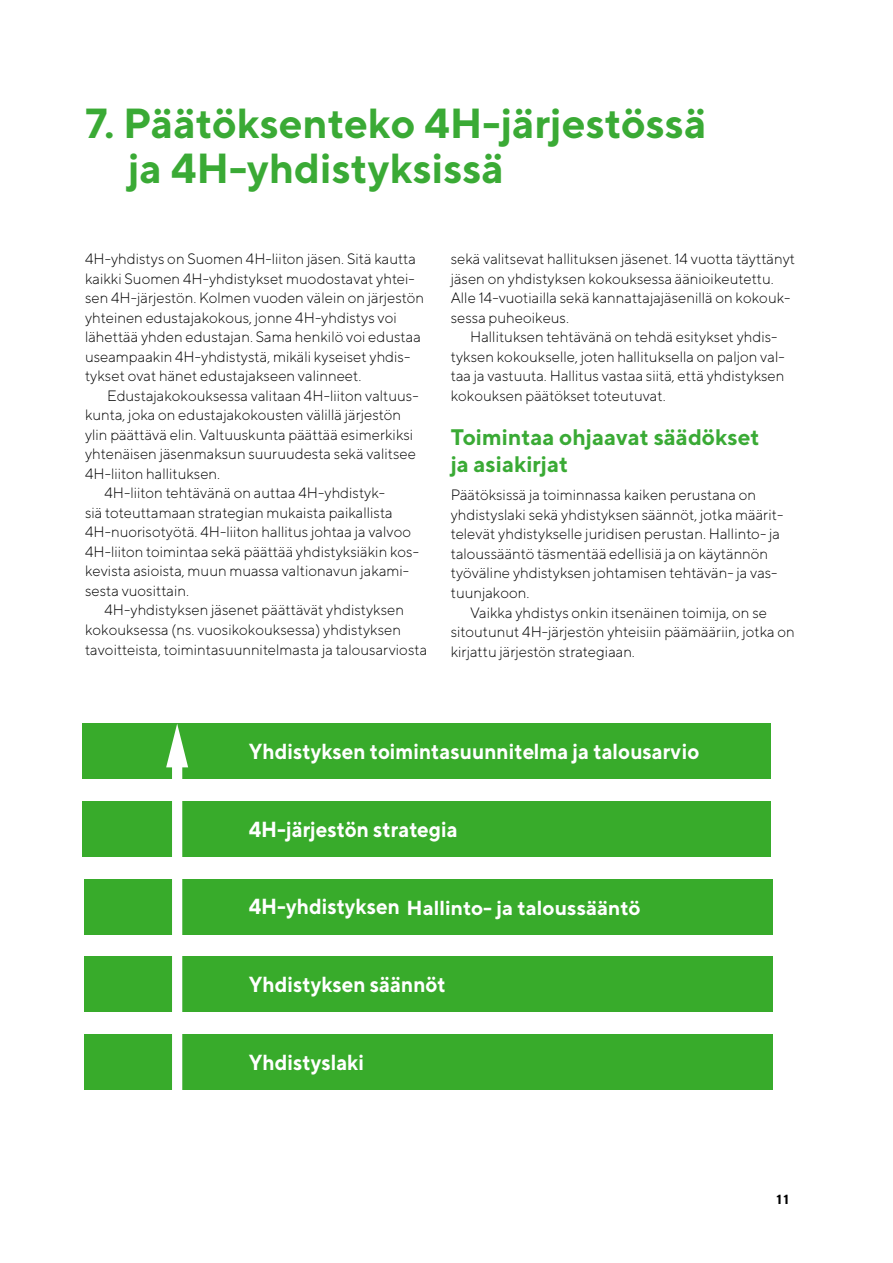
<style>
.page{position:relative;width:893px;height:1263px;background:#fff}
.page>*{position:absolute;margin:0;border:0;box-sizing:border-box;transform-origin:0 0}
.t1{font:700 42px/45px "TT Norms";color:#3aaa35}
.t2{font:700 22.5px/27px "TT Norms";color:#3aaa35}
.t3{font:700 21.75px "TT Norms";color:#fff;scale:.94 1}
.t4{font:700 20.25px "TT Norms";color:#fff}
.t5{font:300 15px/19.5px "TT Norms";color:#000}
.t6{font:700 13.2px "TT Norms";color:#000}
.s1{font-size:21.75px}
</style>
<div class="page">
<div style="left:83px;top:723px;width:688px;height:56px;background:#38ab2b"></div>
<div style="left:83px;top:801px;width:688px;height:56px;background:#38ab2b"></div>
<div style="left:84px;top:879px;width:688px;height:56px;background:#38ab2b"></div>
<div style="left:84px;top:956px;width:688px;height:56px;background:#38ab2b"></div>
<div style="left:84px;top:1034px;width:688px;height:56px;background:#38ab2b"></div>
<div style="left:172px;top:759px;width:10px;height:332px;background:#fff"></div>
<svg style="left:166px;top:724px;width:22px;height:43px"></svg>
<h1 class="t1" style="left:128px;top:100px;width:580px;text-indent:-43px">7. Päätöksenteko 4H-järjestössä ja 4H-yhdistyksissä</h1>
<p class="t5" style="left:85px;top:249px;width:341px">4H-yhdistys on Suomen 4H-liiton jäsen. Sitä kautta kaikki Suomen 4H-yhdistykset muodostavat yhtei&shy;sen 4H-järjestön. Kolmen vuoden välein on järjestön yhteinen edustajakokous, jonne 4H-yhdistys voi lähettää yhden edustajan. Sama henkilö voi edustaa useampaakin 4H-yhdistystä, mikäli kyseiset yhdis&shy;tykset ovat hänet edustajakseen valinneet.</p>
<p class="t5" style="left:107px;top:386px;width:313px">Edustajakokouksessa valitaan 4H-liiton valtuus-</p>
<p class="t5" style="left:85px;top:405px;width:318px">kunta, joka on edustajakokousten välillä järjestön</p>
<p class="t5" style="left:85px;top:425px;width:330px">ylin päättävä elin. Valtuuskunta päättää esimerkiksi</p>
<p class="t5" style="left:85px;top:444px;width:332px">yhtenäisen jäsenmaksun suuruudesta sekä valitsee</p>
<p class="t5" style="left:85px;top:464px;width:137px">4H-liiton hallituksen.</p>
<p class="t5" style="left:104px;top:483px;width:282px">4H-liiton tehtävänä on auttaa 4H-yhdistyk-</p>
<p class="t5" style="left:85px;top:503px;width:309px">siä toteuttamaan strategian mukaista paikallista</p>
<p class="t5" style="left:85px;top:522px;width:328px">4H-nuorisotyötä. 4H-liiton hallitus johtaa ja valvoo</p>
<p class="t5" style="left:85px;top:542px;width:335px">4H-liiton toimintaa sekä päättää yhdistyksiäkin kos-</p>
<p class="t5" style="left:85px;top:561px;width:326px">kevista asioista, muun muassa valtionavun jakami-</p>
<p class="t5" style="left:85px;top:581px;width:106px">sesta vuosittain.</p>
<p class="t5" style="left:104px;top:600px;width:301px">4H-yhdistyksen jäsenet päättävät yhdistyksen</p>
<p class="t5" style="left:85px;top:620px;width:317px">kokouksessa (ns. vuosikokouksessa) yhdistyksen</p>
<p class="t5" style="left:85px;top:639px;width:344px">tavoitteista, toimintasuunnitelmasta ja talousarviosta</p>
<p class="t5" style="left:451px;top:249px;width:346px">sekä valitsevat hallituksen jäsenet. 14 vuotta täyttänyt jäsen on yhdistyksen kokouksessa äänioikeutettu.<br>Alle 14-vuotiailla sekä kannattajajäsenillä on kokouk&shy;sessa puheoikeus.</p>
<p class="t5" style="left:451px;top:327px;width:335px;text-indent:19px">Hallituksen tehtävänä on tehdä esitykset yhdis&shy;tyksen kokoukselle, joten hallituksella on paljon val&shy;taa ja vastuuta. Hallitus vastaa siitä, että yhdistyksen kokouksen päätökset toteutuvat.</p>
<h2 class="t2" style="left:451px;top:423px;width:310px">Toimintaa ohjaavat säädökset ja asiakirjat</h2>
<p class="t5" style="left:451px;top:485px;width:334px">Päätöksissä ja toiminnassa kaiken perustana on yhdistyslaki sekä yhdistyksen säännöt, jotka määrit&shy;televät yhdistykselle juridisen perustan. Hallinto- ja taloussääntö täsmentää edellisiä ja on käytännön työväline yhdistyksen johtamisen tehtävän- ja vas&shy;tuunjakoon.</p>
<p class="t5" style="left:451px;top:602px;width:346px;text-indent:19px">Vaikka yhdistys onkin itsenäinen toimija, on se sitoutunut 4H-järjestön yhteisiin päämääriin, jotka on kirjattu järjestön strategiaan.</p>
<h3 class="t3" style="left:249px;top:737px;width:481px">Yhdistyksen toimintasuunnitelma ja talousarvio</h3>
<h3 class="t3" style="left:249px;top:815px;width:224px">4H-järjestön strategia</h3>
<h3 class="t4" style="left:249px;top:895px;width:393px"><span class="s1">4H-yhdistyksen</span> Hallinto- ja taloussääntö</h3>
<h3 class="t3" style="left:249px;top:971px;width:211px">Yhdistyksen säännöt</h3>
<h3 class="t3" style="left:249px;top:1048px;width:124px">Yhdistyslaki</h3>
<p class="t6" style="left:776px;top:1191px;width:14px">11</p>
</div>
